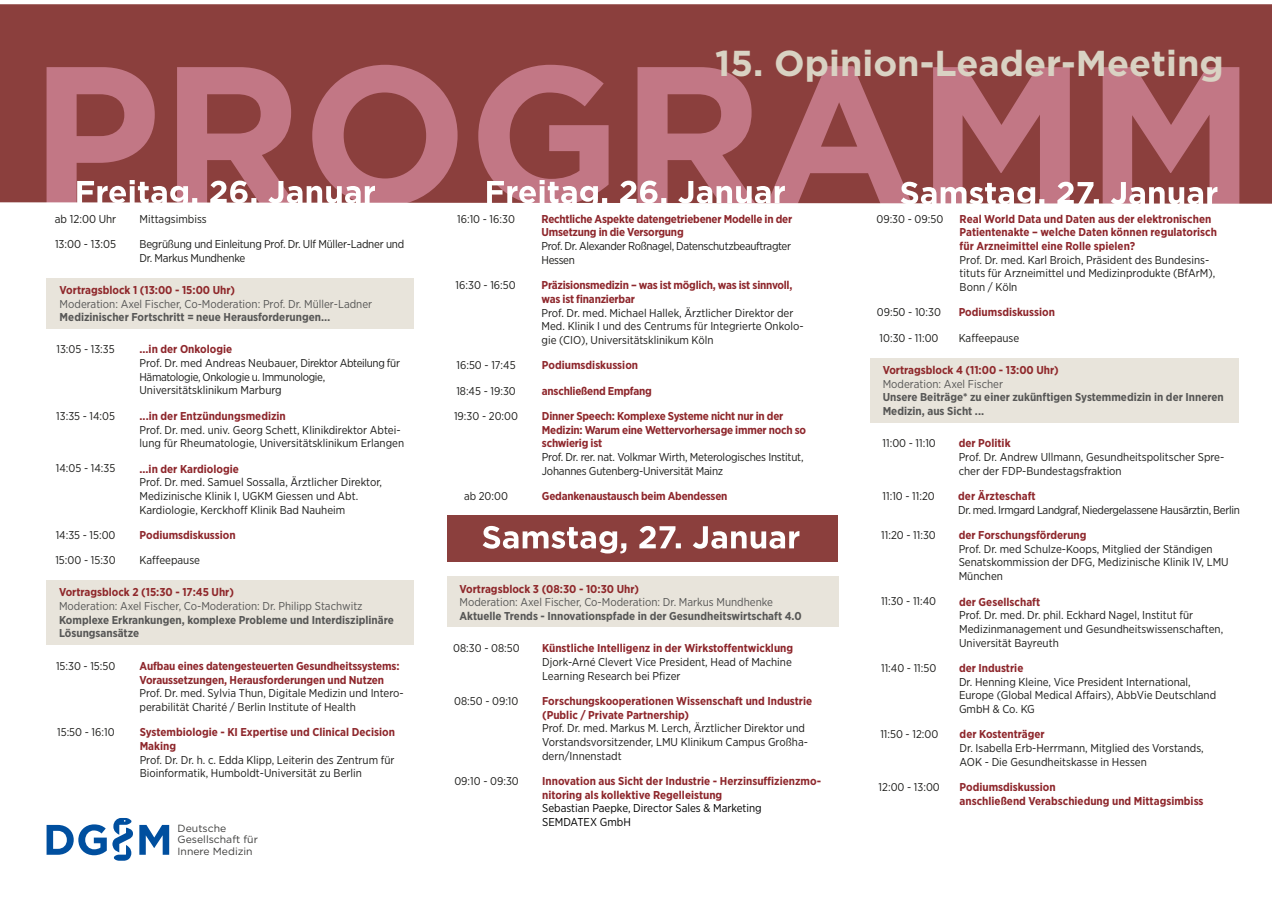
<style>
.page{position:relative;width:1272px;height:902px;background:#fff}
.page>*{position:absolute;margin:0;border:0;box-sizing:border-box;transform-origin:0 0}
.t1{font:700 36px "Gotham";color:#d9d2c3}
.t2{font:11.4px/13.6px "Gotham Narrow";color:#1d1d1b}
.t3{font:700 11.4px/13.6px "Gotham Narrow";color:#8e272c}
.t4{font:700 11.4px/13.6px "Gotham Narrow";letter-spacing:-.02em;color:#8e272c}
.t5{font:700 11.4px/13.6px "Gotham Narrow";color:#575756}
.t6{font:11.4px/13.6px "Gotham Narrow";letter-spacing:-.03em;color:#1d1d1b}
.t7{font:11.4px "Gotham Narrow";color:#575756}
.t8{font:11.4px/13.6px "Gotham Narrow";letter-spacing:-.02em;color:#1d1d1b}
.t9{font:700 11.4px "Gotham Narrow";color:#8f282b}
.t10{font:11.4px "Gotham Narrow";color:#000}
.t11{font:11.25px "Gotham Narrow";color:#1d1d1b}
.t12{font:10.35px/11.2px "Gotham";color:#3d3d3c}
.s1{color:#8f282b}
</style>
<div class="page">
<div style="left:447px;top:576px;width:391px;height:50px;background:#e8e4db"></div>
<div style="left:870px;top:358px;width:368px;height:64px;background:#e8e4db"></div>
<div style="left:47px;top:278px;width:367px;height:50px;background:#e8e4db"></div>
<div style="left:47px;top:580px;width:367px;height:64px;background:#e8e4db"></div>
<div style="left:0;top:4px;width:1271px;height:176px;background:#8b3f3d"></div>
<svg style="left:47px;top:65px;width:1192px;height:115px;fill:#c27785"></svg>
<div style="left:447px;top:515px;width:391px;height:46px;background:#8b3f3d"></div>
<svg style="left:0;top:180px;width:1271px;height:24px"></svg>
<svg style="left:482px;top:526px;width:317px;height:27px"></svg>
<svg style="left:47px;top:818px;width:86px;height:42px"></svg>
<svg style="left:139px;top:824px;width:30px;height:30px"></svg>
<p class="t1" style="left:715px;top:39px;width:510px">15. Opinion-Leader-Meeting</p>
<p class="t2" style="left:55px;top:212px;width:63px">ab 12:00 Uhr</p>
<p class="t2" style="left:139px;top:212px;width:69px">Mittagsimbiss</p>
<p class="t2" style="left:55px;top:237px;width:63px">13:00 - 13:05</p>
<p class="t8" style="left:139px;top:237px;width:266px">Begrüßung und Einleitung Prof. Dr. Ulf Müller-Ladner und</p>
<p class="t8" style="left:139px;top:250px;width:107px">Dr. Markus Mundhenke</p>
<p class="t9" style="left:60px;top:282px;width:177px">Vortragsblock 1 (13:00 - 15:00 Uhr)</p>
<p class="t7" style="left:60px;top:296px;width:314px">Moderation: Axel Fischer, Co-Moderation: Prof. Dr. Müller-Ladner</p>
<p class="t5" style="left:60px;top:310px;width:272px">Medizinischer Fortschritt = neue Herausforderungen…</p>
<p class="t11" style="left:56px;top:342px;width:60px">13:05 - 13:35</p>
<p class="t3" style="left:139px;top:342px;width:94px">...in der Onkologie</p>
<p class="t6" style="left:139px;top:356px;width:262px">Prof. Dr. med Andreas Neubauer, Direktor Abteilung für<br>Hämatologie, Onkologie u. Immunologie,</p>
<p class="t2" style="left:139px;top:383px;width:144px">Universitätsklinikum Marburg</p>
<p class="t11" style="left:56px;top:409px;width:60px">13:35 - 14:05</p>
<p class="t3" style="left:140px;top:409px;width:148px">...in der Entzündungsmedizin</p>
<p class="t2" style="left:140px;top:422px;width:266px">Prof. Dr. med. univ. Georg Schett, Klinikdirektor Abtei&shy;lung für Rheumatologie, Universitätsklinikum Erlangen</p>
<p class="t11" style="left:56px;top:461px;width:61px">14:05 - 14:35</p>
<p class="t3" style="left:139px;top:461px;width:101px">...in der Kardiologie</p>
<p class="t2" style="left:139px;top:475px;width:244px">Prof. Dr. med. Samuel Sossalla, Ärztlicher Direktor,</p>
<p class="t2" style="left:139px;top:489px;width:220px">Medizinische Klinik I, UGKM Giessen und Abt.</p>
<p class="t2" style="left:139px;top:502px;width:207px">Kardiologie, Kerckhoff Klinik Bad Nauheim</p>
<p class="t11" style="left:56px;top:527px;width:61px">14:35 - 15:00</p>
<p class="t3" style="left:139px;top:528px;width:98px">Podiumsdiskussion</p>
<p class="t2" style="left:139px;top:553px;width:62px">Kaffeepause</p>
<p class="t11" style="left:55px;top:553px;width:62px">15:00 - 15:30</p>
<p class="t9" style="left:59px;top:585px;width:176px">Vortragsblock 2 (15:30 - 17:45 Uhr)</p>
<p class="t7" style="left:59px;top:599px;width:305px">Moderation: Axel Fischer, Co-Moderation: Dr. Philipp Stachwitz</p>
<p class="t5" style="left:59px;top:612px;width:336px">Komplexe Erkrankungen, komplexe Probleme und Interdisziplinäre<br>Lösungsansätze</p>
<p class="t11" style="left:56px;top:658px;width:61px">15:30 - 15:50</p>
<p class="t3" style="left:139px;top:659px;width:262px">Aufbau eines datengesteuerten Gesundheitssystems:<br>Voraussetzungen, Herausforderungen und Nutzen</p>
<p class="t2" style="left:139px;top:686px;width:266px">Prof. Dr. med. Sylvia Thun, Digitale Medizin und Intero&shy;perabilität Charité / Berlin Institute of Health</p>
<p class="t11" style="left:57px;top:725px;width:59px">15:50 - 16:10</p>
<p class="t3" style="left:140px;top:725px;width:257px">Systembiologie - KI Expertise und Clinical Decision</p>
<p class="t3" style="left:140px;top:739px;width:38px">Making</p>
<p class="t2" style="left:140px;top:752px;width:256px">Prof. Dr. Dr. h. c. Edda Klipp, Leiterin des Zentrum für<br>Bioinformatik, Humboldt-Universität zu Berlin</p>
<p class="t12" style="left:178px;top:822px;width:82px">Deutsche<br>Gesellschaft für<br>Innere Medizin</p>
<p class="t11" style="left:457px;top:212px;width:59px">16:10 - 16:30</p>
<p class="t4" style="left:541px;top:212px;width:252px">Rechtliche Aspekte datengetriebener Modelle in der<br>Umsetzung in die Versorgung</p>
<p class="t6" style="left:541px;top:239px;width:251px">Prof. Dr. Alexander Roßnagel, Datenschutzbeauftragter<br>Hessen</p>
<p class="t11" style="left:455px;top:278px;width:62px">16:30 - 16:50</p>
<p class="t4" style="left:541px;top:278px;width:252px">Präzisionsmedizin – was ist möglich, was ist sinnvoll, was ist finanzierbar</p>
<p class="t2" style="left:541px;top:305px;width:263px">Prof. Dr. med. Michael Hallek, Ärztlicher Direktor der<br>Med. Klinik I und des Centrums für Integrierte Onkolo&shy;gie (CIO), Universitätsklinikum Köln</p>
<p class="t11" style="left:456px;top:358px;width:61px">16:50 - 17:45</p>
<p class="t3" style="left:542px;top:358px;width:98px">Podiumsdiskussion</p>
<p class="t11" style="left:456px;top:383px;width:61px">18:45 - 19:30</p>
<p class="t4" style="left:542px;top:384px;width:111px">anschließend Empfang</p>
<p class="t11" style="left:454px;top:409px;width:65px">19:30 - 20:00</p>
<p class="t4" style="left:542px;top:409px;width:266px"><span class="s1">Dinner Speech: Komplexe Systeme nicht nur in der<br></span>Medizin: Warum eine Wettervorhersage immer noch so schwierig ist</p>
<p class="t8" style="left:542px;top:450px;width:263px">Prof. Dr. rer. nat. Volkmar Wirth, Meterologisches Institut,<br>Johannes Gutenberg-Universität Mainz</p>
<p class="t11" style="left:464px;top:489px;width:45px">ab 20:00</p>
<p class="t4" style="left:542px;top:489px;width:187px">Gedankenaustausch beim Abendessen</p>
<p class="t9" style="left:459px;top:581px;width:181px">Vortragsblock 3 (08:30 - 10:30 Uhr)</p>
<p class="t7" style="left:459px;top:595px;width:315px">Moderation: Axel Fischer, Co-Moderation: Dr. Markus Mundhenke</p>
<p class="t5" style="left:459px;top:609px;width:343px">Aktuelle Trends - Innovationspfade in der Gesundheitswirtschaft 4.0</p>
<p class="t11" style="left:453px;top:641px;width:68px">08:30 - 08:50</p>
<p class="t3" style="left:542px;top:641px;width:252px">Künstliche Intelligenz in der Wirkstoffentwicklung</p>
<p class="t2" style="left:542px;top:654px;width:251px">Djork-Arné Clevert Vice President, Head of Machine<br>Learning Research bei Pfizer</p>
<p class="t11" style="left:454px;top:694px;width:66px">08:50 - 09:10</p>
<p class="t3" style="left:542px;top:694px;width:272px">Forschungskooperationen Wissenschaft und Industrie (Public / Private Partnership)</p>
<p class="t2" style="left:542px;top:721px;width:267px">Prof. Dr. med. Markus M. Lerch, Ärztlicher Direktor und<br>Vorstandsvorsitzender, LMU Klinikum Campus Großha&shy;dern/Innenstadt</p>
<p class="t11" style="left:454px;top:773px;width:66px">09:10 - 09:30</p>
<p class="t3" style="left:542px;top:774px;width:280px">Innovation aus Sicht der Industrie - Herzinsuffizienzmo&shy;nitoring als kollektive Regelleistung</p>
<p class="t10" style="left:542px;top:801px;width:221px">Sebastian Paepke, Director Sales &amp; Marketing</p>
<p class="t10" style="left:542px;top:814px;width:90px">SEMDATEX GmbH</p>
<p class="t11" style="left:876px;top:212px;width:68px">09:30 - 09:50</p>
<p class="t3" style="left:959px;top:212px;width:259px">Real World Data und Daten aus der elektronischen<br>Patientenakte – welche Daten können regulatorisch für Arzneimittel eine Rolle spielen?</p>
<p class="t2" style="left:959px;top:253px;width:257px">Prof. Dr. med. Karl Broich, Präsident des Bundesins&shy;tituts für Arzneimittel und Medizinprodukte (BfArM),<br>Bonn / Köln</p>
<p class="t3" style="left:958px;top:305px;width:98px">Podiumsdiskussion</p>
<p class="t11" style="left:876px;top:305px;width:66px">09:50 - 10:30</p>
<p class="t11" style="left:879px;top:330px;width:60px">10:30 - 11:00</p>
<p class="t2" style="left:958px;top:330px;width:62px">Kaffeepause</p>
<p class="t9" style="left:882px;top:362px;width:178px">Vortragsblock 4 (11:00 - 13:00 Uhr)</p>
<p class="t7" style="left:882px;top:376px;width:122px">Moderation: Axel Fischer</p>
<p class="t5" style="left:882px;top:390px;width:342px">Unsere Beiträge* zu einer zukünftigen Systemmedizin in der Inneren<br>Medizin, aus Sicht ...</p>
<p class="t11" style="left:882px;top:436px;width:55px">11:00 - 11:10</p>
<p class="t3" style="left:958px;top:436px;width:53px">der Politik</p>
<p class="t2" style="left:958px;top:450px;width:267px">Prof. Dr. Andrew Ullmann, Gesundheitspolitscher Spre&shy;cher der FDP-Bundestagsfraktion</p>
<p class="t11" style="left:882px;top:489px;width:54px">11:10 - 11:20</p>
<p class="t3" style="left:958px;top:489px;width:79px">der Ärzteschaft</p>
<p class="t6" style="left:958px;top:502px;width:283px">Dr. med. Irmgard Landgraf, Niedergelassene Hausärztin, Berlin</p>
<p class="t11" style="left:881px;top:528px;width:56px">11:20 - 11:30</p>
<p class="t3" style="left:958px;top:528px;width:129px">der Forschungsförderung</p>
<p class="t2" style="left:958px;top:541px;width:271px">Prof. Dr. med Schulze-Koops, Mitglied der Ständigen<br>Senatskommission der DFG, Medizinische Klinik IV, LMU<br>München</p>
<p class="t11" style="left:881px;top:594px;width:57px">11:30 - 11:40</p>
<p class="t11" style="left:881px;top:660px;width:57px">11:40 - 11:50</p>
<p class="t3" style="left:959px;top:594px;width:83px">der Gesellschaft</p>
<p class="t2" style="left:959px;top:608px;width:265px">Prof. Dr. med. Dr. phil. Eckhard Nagel, Institut für<br>Medizinmanagement und Gesundheitswissenschaften,<br>Universität Bayreuth</p>
<p class="t3" style="left:959px;top:661px;width:66px">der Industrie</p>
<p class="t2" style="left:959px;top:674px;width:233px">Dr. Henning Kleine, Vice President International,</p>
<p class="t2" style="left:959px;top:688px;width:259px">Europe (Global Medical Affairs), AbbVie Deutschland<br>GmbH &amp; Co. KG</p>
<p class="t11" style="left:880px;top:727px;width:59px">11:50 - 12:00</p>
<p class="t3" style="left:959px;top:727px;width:87px">der Kostenträger</p>
<p class="t2" style="left:959px;top:740px;width:245px">Dr. Isabella Erb-Herrmann, Mitglied des Vorstands,<br>AOK - Die Gesundheitskasse in Hessen</p>
<p class="t11" style="left:878px;top:779px;width:63px">12:00 - 13:00</p>
<p class="t3" style="left:959px;top:780px;width:98px">Podiumsdiskussion</p>
<p class="t3" style="left:959px;top:793px;width:245px">anschließend Verabschiedung und Mittagsimbiss</p>
</div>
